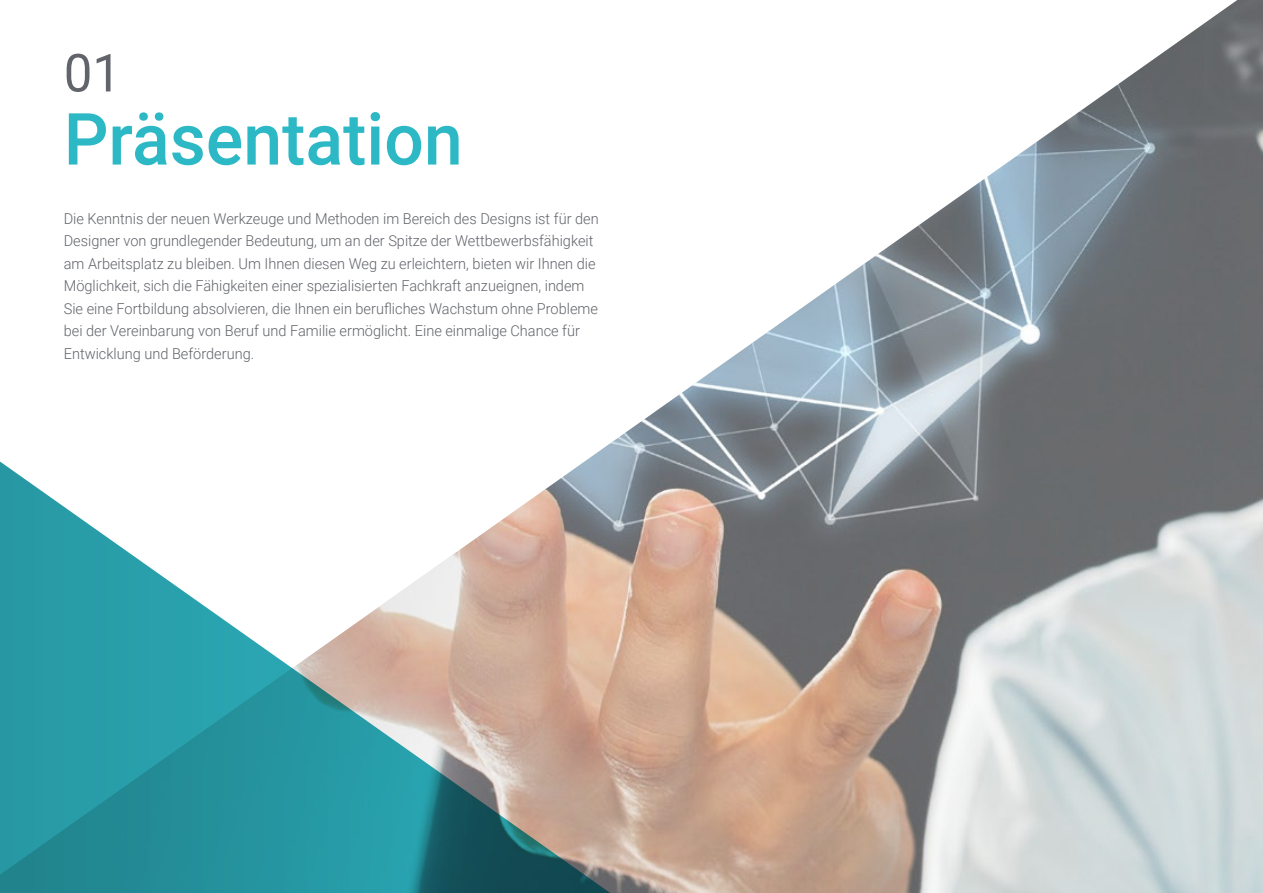
<style>
.page{position:relative;width:1263px;height:893px;background:#fff}
.page>*{position:absolute;margin:0;border:0;box-sizing:border-box;transform-origin:0 0}
.t1{font:500 72px "Roboto";color:#2db8c5}
.t2{font:52.5px "Roboto";color:#61646a}
.t3{font:300 15px/22.5px "Roboto";color:#61646a}
</style>
<div class="page">
<img style="left:607px;top:0;width:656px;height:893px">
<svg style="left:0;top:446px;width:640px;height:447px"></svg>
<h2 class="t2" style="left:64px;top:36px;width:59px">01</h2>
<h1 class="t1" style="left:64px;top:89px;width:400px">Präsentation</h1>
<p class="t3" style="left:64px;top:207px;width:536px">Die Kenntnis der neuen Werkzeuge und Methoden im Bereich des Designs ist für den Designer von grundlegender Bedeutung, um an der Spitze der Wettbewerbsfähigkeit am Arbeitsplatz zu bleiben. Um Ihnen diesen Weg zu erleichtern, bieten wir Ihnen die Möglichkeit, sich die Fähigkeiten einer spezialisierten Fachkraft anzueignen, indem Sie eine Fortbildung absolvieren, die Ihnen ein berufliches Wachstum ohne Probleme bei der Vereinbarung von Beruf und Familie ermöglicht. Eine einmalige Chance für Entwicklung und Beförderung.</p>
</div>
